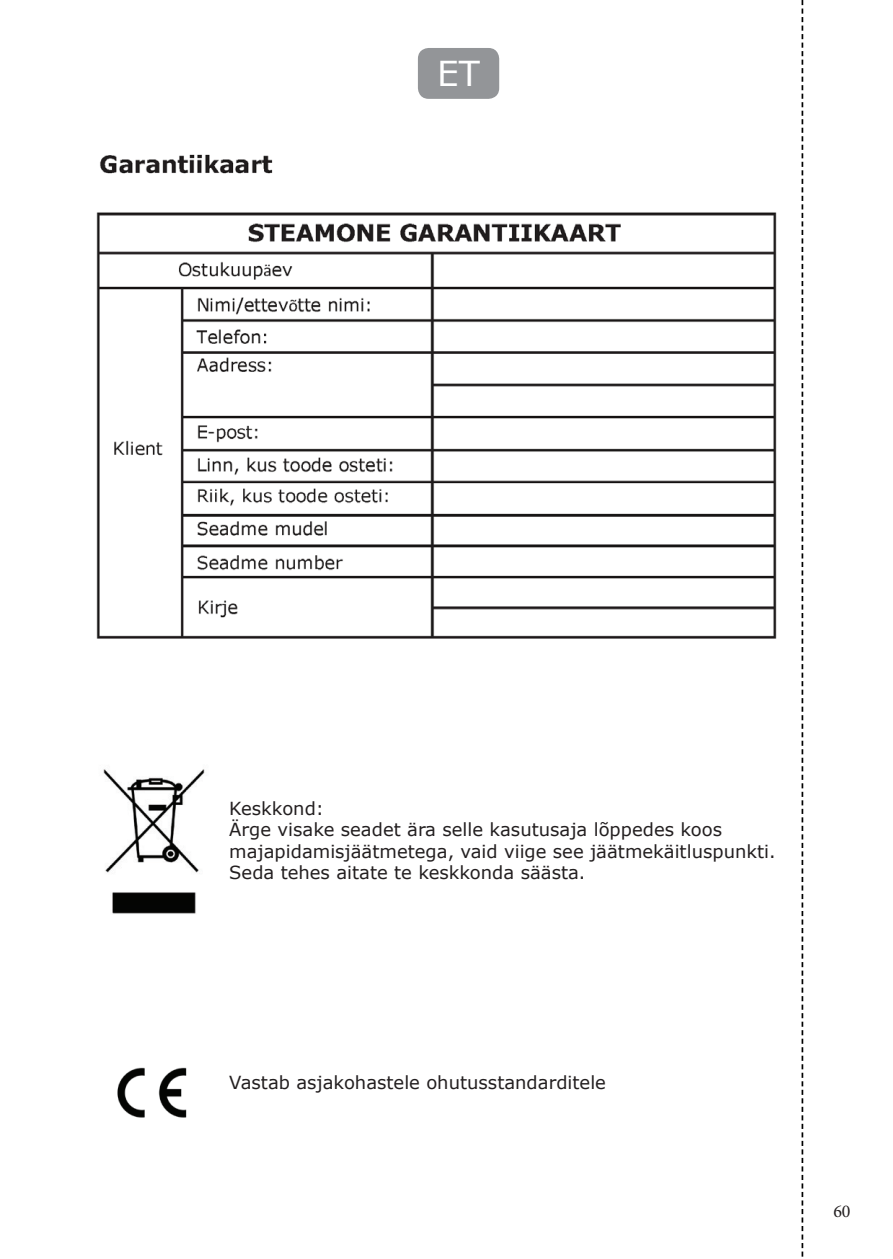
<style>
.page{position:relative;width:893px;height:1259px;background:#fff}
.page>*{position:absolute;margin:0;border:0;box-sizing:border-box;transform-origin:0 0}
.t1{font:34.2px "Verdana";color:#fff}
.t2{font:18px/21.6px "Verdana";color:#231f20}
.t3{font:18px "Minion Pro";color:#231f20}
</style>
<div class="page">
<div style="left:418px;top:48px;width:81px;height:51px;background:#939598;border-radius:11px"></div>
<img style="left:96px;top:154px;width:681px;height:485px">
<svg style="left:801px;top:0;width:2px;height:1257px"></svg>
<img style="left:103px;top:769px;width:102px;height:145px">
<img style="left:117px;top:1067px;width:70px;height:51px">
<h1 class="t1" style="left:437px;top:50px;width:44px">ET</h1>
<p class="t2" style="left:229px;top:797px;width:548px">Keskkond:<br>Ärge visake seadet ära selle kasutusaja lõppedes koos majapidamisjäätmetega, vaid viige see jäätmekäitluspunkti.<br>Seda tehes aitate te keskkonda säästa.</p>
<p class="t2" style="left:229px;top:1071px;width:378px">Vastab asjakohastele ohutusstandarditele</p>
<p class="t3" style="left:833px;top:1199px;width:19px">60</p>
</div>
